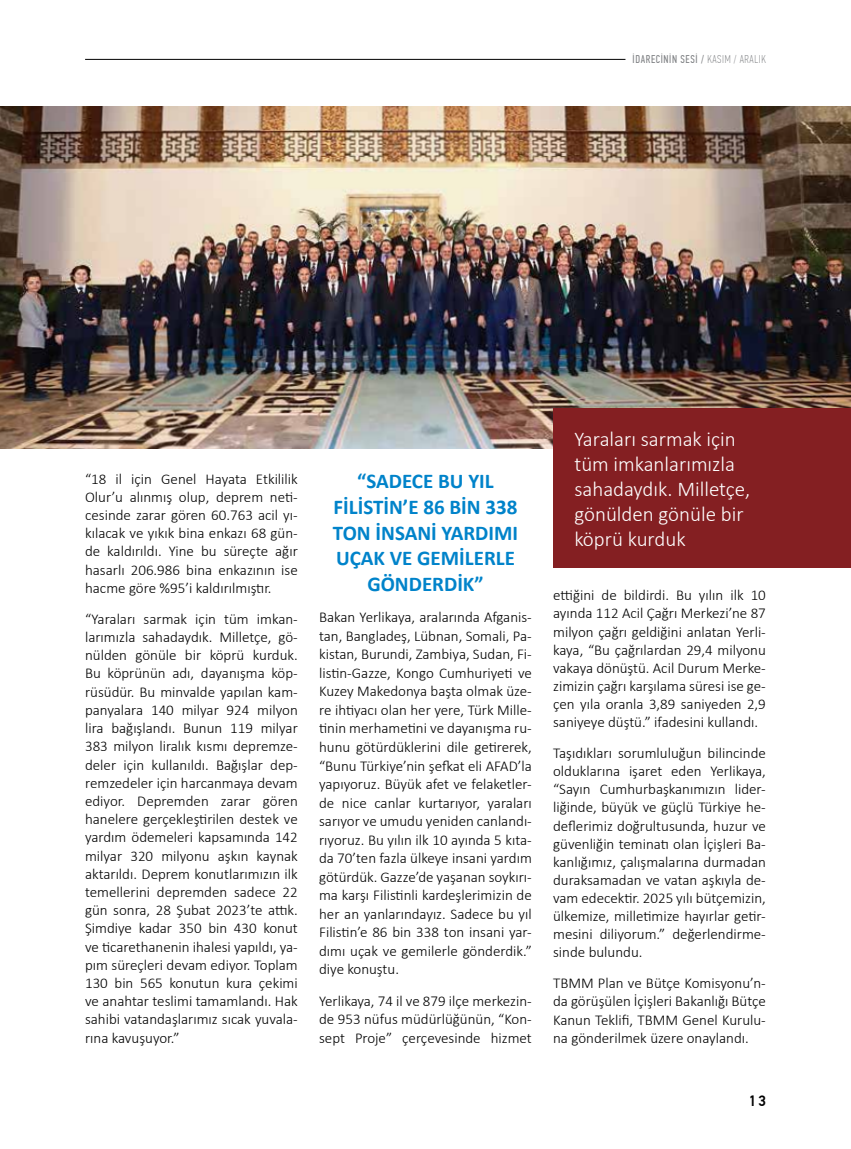
<style>
.page{position:relative;width:851px;height:1149px;background:#fff}
.page>*{position:absolute;margin:0;border:0;box-sizing:border-box;transform-origin:0 0}
.t1{font:300 21px/25.2px "Calibri";color:#fff}
.t2{font:700 21px/25.7px "Calibri";color:#0083ca;text-align:center}
.t3{font:300 15px/18.1px "Calibri";color:#000;text-align:justify}
.t4{font:500 15px "PF Din Text Pro";color:#000}
.t5{font:11.25px "PF Din Text Comp Pro";letter-spacing:.055em;color:#808285}
.s1{font-weight:100}
</style>
<div class="page">
<hr style="left:85px;top:59px;width:540px;height:1px;background:#000">
<img style="left:0;top:106px;width:850px;height:343px">
<div style="left:553px;top:408px;width:297px;height:159px;background:#841f22"></div>
<p class="t5" style="left:632px;top:53px;width:135px">İDARECİNİN SESİ / <span class="s1">KASIM / ARALIK</span></p>
<p class="t3" style="left:85px;top:469px;width:214px">“18 il için Genel Hayata Etkililik Olur’u alınmış olup, deprem neti&shy;cesinde zarar gören 60.763 acil yı&shy;kılacak ve yıkık bina enkazı 68 gün&shy;de kaldırıldı. Yine bu süreçte ağır hasarlı 206.986 bina enkazının ise hacme göre %95’i kaldırılmıştır.</p>
<p class="t3" style="left:85px;top:609px;width:214px">“Yaraları sarmak için tüm imkan&shy;larımızla sahadaydık. Milletçe, gö&shy;nülden gönüle bir köprü kurduk.<br>Bu köprünün adı, dayanışma köp&shy;rüsüdür. Bu minvalde yapılan kam&shy;panyalara 140 milyar 924 milyon lira bağışlandı. Bunun 119 milyar 383 milyon liralık kısmı depremze&shy;deler için kullanıldı. Bağışlar dep&shy;remzedeler için harcanmaya devam ediyor. Depremden zarar gören hanelere gerçekleştirilen destek ve yardım ödemeleri kapsamında 142 milyar 320 milyonu aşkın kaynak aktarıldı. Deprem konutlarımızın ilk temellerini depremden sadece 22 gün sonra, 28 Şubat 2023’te attık.<br>Şimdiye kadar 350 bin 430 konut ve ticarethanenin ihalesi yapıldı, ya&shy;pım süreçleri devam ediyor. Toplam 130 bin 565 konutun kura çekimi ve anahtar teslimi tamamlandı. Hak sahibi vatandaşlarımız sıcak yuvala&shy;rına kavuşuyor.”</p>
<h1 class="t2" style="left:333px;top:468px;width:187px">“SADECE BU YIL<br>FİLİSTİN’E 86 BİN 338<br>TON İNSANİ YARDIMI<br>UÇAK VE GEMİLERLE<br>GÖNDERDİK”</h1>
<p class="t3" style="left:319px;top:607px;width:214px">Bakan Yerlikaya, aralarında Afganis&shy;tan, Bangladeş, Lübnan, Somali, Pa&shy;kistan, Burundi, Zambiya, Sudan, Fi&shy;listin-Gazze, Kongo Cumhuriyeti ve Kuzey Makedonya başta olmak üze&shy;re ihtiyacı olan her yere, Türk Mille&shy;tinin merhametini ve dayanışma ru&shy;hunu götürdüklerini dile getirerek, “Bunu Türkiye’nin şefkat eli AFAD’la yapıyoruz. Büyük afet ve felaketler&shy;de nice canlar kurtarıyor, yaraları sarıyor ve umudu yeniden canlandı&shy;rıyoruz. Bu yılın ilk 10 ayında 5 kıta&shy;da 70’ten fazla ülkeye insani yardım götürdük. Gazze’de yaşanan soykırı&shy;ma karşı Filistinli kardeşlerimizin de her an yanlarındayız. Sadece bu yıl Filistin’e 86 bin 338 ton insani yar&shy;dımı uçak ve gemilerle gönderdik.” diye konuştu.</p>
<p class="t3" style="left:319px;top:990px;width:214px">Yerlikaya, 74 il ve 879 ilçe merkezin&shy;de 953 nüfus müdürlüğünün, “Kon&shy;sept Proje” çerçevesinde hizmet</p>
<h1 class="t1" style="left:574px;top:425px;width:177px">Yaraları sarmak için tüm imkanlarımızla sahadaydık. Milletçe, gönülden gönüle bir köprü kurduk</h1>
<p class="t3" style="left:553px;top:586px;width:214px">ettiğini de bildirdi. Bu yılın ilk 10 ayında 112 Acil Çağrı Merkezi’ne 87 milyon çağrı geldiğini anlatan Yerli&shy;kaya, “Bu çağrılardan 29,4 milyonu vakaya dönüştü. Acil Durum Merke&shy;zimizin çağrı karşılama süresi ise ge&shy;çen yıla oranla 3,89 saniyeden 2,9 saniyeye düştü.” ifadesini kullandı.</p>
<p class="t3" style="left:553px;top:743px;width:214px">Taşıdıkları sorumluluğun bilincinde olduklarına işaret eden Yerlikaya, “Sayın Cumhurbaşkanımızın lider&shy;liğinde, büyük ve güçlü Türkiye he&shy;deflerimiz doğrultusunda, huzur ve güvenliğin teminatı olan İçişleri Ba&shy;kanlığımız, çalışmalarına durmadan duraksamadan ve vatan aşkıyla de&shy;vam edecektir. 2025 yılı bütçemizin, ülkemize, milletimize hayırlar getir&shy;mesini diliyorum.” değerlendirme&shy;sinde bulundu.</p>
<p class="t3" style="left:553px;top:973px;width:214px">TBMM Plan ve Bütçe Komisyonu’n&shy;da görüşülen İçişleri Bakanlığı Bütçe Kanun Teklifi, TBMM Genel Kurulu&shy;na gönderilmek üzere onaylandı.</p>
<p class="t4" style="left:748px;top:1091px;width:19px">13</p>
</div>
